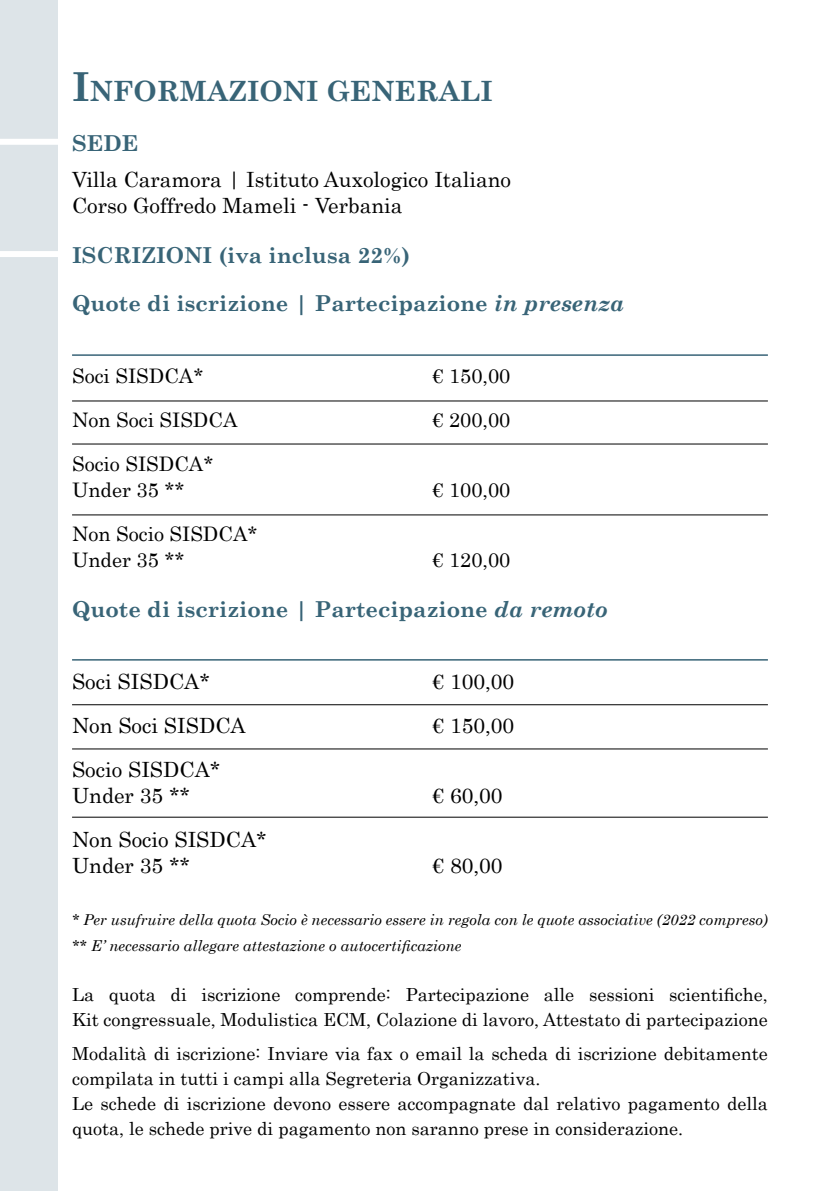
<style>
.page{position:relative;width:840px;height:1191px;background:#fff}
.page>*{position:absolute;margin:0;border:0;box-sizing:border-box;transform-origin:0 0}
.t1{font:700 28px "Century Schoolbook";color:#386477}
.t2{font:700 22px/48px "Century Schoolbook";color:#386477}
.t3{font:21px/26px "Century";color:#000}
.t4{font:20px/26px "Century";color:#000}
.t5{font:18px/25px "Century";color:#000}
.t6{font:italic 15px/26px "Century Schoolbook";color:#000}
.s1{font-size:40px}
.s2{font-style:italic}
</style>
<div class="page">
<div style="left:0;top:0;width:58px;height:1191px;background:#dde4e8"></div>
<div style="left:0;top:139px;width:72px;height:6px;background:#fff"></div>
<div style="left:0;top:251px;width:72px;height:6px;background:#fff"></div>
<hr style="left:72px;top:354px;width:695px;height:2px;background:#386477">
<hr style="left:72px;top:400px;width:695px;height:1px;background:#000">
<hr style="left:72px;top:444px;width:695px;height:1px;background:#000">
<hr style="left:72px;top:514px;width:695px;height:1px;background:#000">
<hr style="left:72px;top:659px;width:695px;height:1px;background:#386477">
<hr style="left:72px;top:704px;width:695px;height:1px;background:#000">
<hr style="left:72px;top:748px;width:695px;height:1px;background:#000">
<hr style="left:72px;top:817px;width:695px;height:1px;background:#000">
<h1 class="t1" style="left:72px;top:69px;width:40px"><span class="s1">I</span>NFORMAZIONI</h1>
<h1 class="t1" style="left:326px;top:69px;width:23px">GENERA</h1>
<h1 class="t1" style="left:460px;top:69px;width:32px">LI</h1>
<p class="t2" style="left:72px;top:118px;width:66px">SEDE</p>
<p class="t3" style="left:72px;top:165px;width:440px">Villa Caramora | Istituto Auxologico Italiano<br>Corso Goffredo Mameli - Verbania</p>
<p class="t2" style="left:72px;top:230px;width:57px">ISCRIZIONI</p>
<p class="t2" style="left:72px;top:230px;width:553px;text-indent:146px">(iva inclusa 22%)<br>Quote di iscrizione | Partecipazione <span class="s2">in presenza</span></p>
<p class="t4" style="left:72px;top:361px;width:133px">Soci SISDCA*</p>
<p class="t4" style="left:432px;top:361px;width:79px">€ 150,00</p>
<p class="t4" style="left:72px;top:405px;width:167px">Non Soci SISDCA</p>
<p class="t4" style="left:432px;top:405px;width:79px">€ 200,00</p>
<p class="t4" style="left:72px;top:449px;width:143px">Socio SISDCA*<br>Under 35 **</p>
<p class="t4" style="left:432px;top:475px;width:79px">€ 100,00</p>
<p class="t4" style="left:72px;top:519px;width:187px">Non Socio SISDCA*<br>Under 35 **</p>
<p class="t4" style="left:432px;top:545px;width:79px">€ 120,00</p>
<p class="t2" style="left:72px;top:584px;width:537px">Quote di iscrizione | Partecipazione <span class="s2">da remoto</span></p>
<p class="t3" style="left:72px;top:667px;width:139px">Soci SISDCA*</p>
<p class="t3" style="left:432px;top:667px;width:83px">€ 100,00</p>
<p class="t3" style="left:72px;top:711px;width:175px">Non Soci SISDCA</p>
<p class="t3" style="left:432px;top:711px;width:83px">€ 150,00</p>
<p class="t3" style="left:72px;top:755px;width:150px">Socio SISDCA*<br>Under 35 **</p>
<p class="t3" style="left:432px;top:781px;width:72px">€ 60,00</p>
<p class="t3" style="left:72px;top:825px;width:196px">Non Socio SISDCA*<br>Under 35 **</p>
<p class="t3" style="left:432px;top:851px;width:72px">€ 80,00</p>
<p class="t6" style="left:72px;top:906px;width:697px">* Per usufruire della quota Socio è necessario essere in regola con le quote associative (2022 compreso) ** E’ necessario allegare attestazione o autocertificazione</p>
<p class="t5" style="left:72px;top:980px;width:697px">La quota di iscrizione comprende: Partecipazione alle sessioni scientifiche,<br>Kit congressuale, Modulistica ECM, Colazione di lavoro, Attestato di partecipazione</p>
<p class="t5" style="left:72px;top:1039px;width:697px">Modalità di iscrizione: Inviare via fax o email la scheda di iscrizione debitamente compilata in tutti i campi alla Segreteria Organizzativa.<br>Le schede di iscrizione devono essere accompagnate dal relativo pagamento della quota, le schede prive di pagamento non saranno prese in considerazione.</p>
</div>
